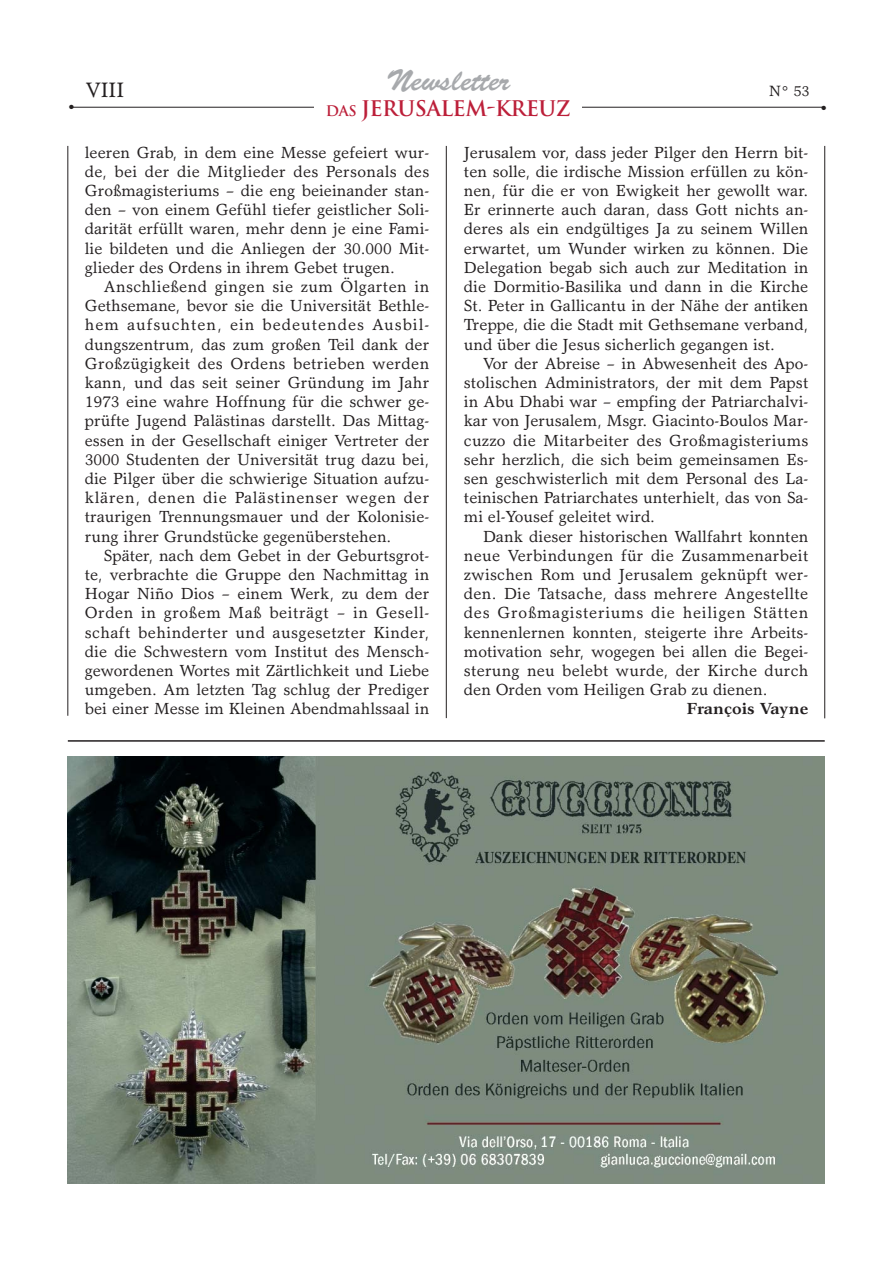
<style>
.page{position:relative;width:893px;height:1263px;background:#fff}
.page>*{position:absolute;margin:0;border:0;box-sizing:border-box;transform-origin:0 0}
.t1{font:30px "Brush Script";color:#a7a9ac}
.t2{font:700 21px "Trajan";letter-spacing:-.025em;color:#bc1f39}
.t3{font:21px "Garth Graphic";color:#231f20}
.t4{font:16.2px/19.2px "Garth Graphic";color:#231f20;text-align:justify}
.t5{font:700 16.2px "Garth Graphic";color:#231f20}
.t6{font:15px "Garth Graphic";color:#231f20}
.t7{font:6px "Zapf Dingbats";color:#231f20}
.s1{font-size:14.25px}
</style>
<div class="page">
<hr style="left:68px;top:146px;width:1px;height:570px;background:#231f20">
<hr style="left:824px;top:146px;width:1px;height:572px;background:#231f20">
<hr style="left:446px;top:146px;width:1px;height:572px;background:#231f20">
<hr style="left:68px;top:740px;width:757px;height:2px;background:#231f20">
<hr style="left:71px;top:107px;width:754px;height:1px;background:#231f20">
<div style="left:314px;top:100px;width:268px;height:26px;background:#fff"></div>
<img style="left:68px;top:757px;width:757px;height:426px">
<h1 class="t1" style="left:386px;top:72px;width:125px">Newsletter</h1>
<p class="t3" style="left:86px;top:82px;width:40px">VIII</p>
<p class="t6" style="left:769px;top:86px;width:42px">N° 53</p>
<p class="t2" style="left:326px;top:96px;width:246px"><span class="s1">Das</span> JERUSALEM-KREUZ</p>
<p class="t4" style="left:464px;top:144px;width:346px">Jerusalem vor, dass jeder Pilger den Herrn bit&shy;ten solle, die irdische Mission erfüllen zu kön&shy;nen, für die er von Ewigkeit her gewollt war.<br>Er erinnerte auch daran, dass Gott nichts an&shy;deres als ein endgültiges Ja zu seinem Willen erwartet, um Wunder wirken zu können. Die Delegation begab sich auch zur Meditation in die Dormitio-Basilika und dann in die Kirche St. Peter in Gallicantu in der Nähe der antiken Treppe, die die Stadt mit Gethsemane verband, und über die Jesus sicherlich gegangen ist.</p>
<p class="t4" style="left:464px;top:355px;width:346px;text-indent:19px">Vor der Abreise – in Abwesenheit des Apo&shy;stolischen Administrators, der mit dem Papst in Abu Dhabi war – empfing der Patriarchalvi&shy;kar von Jerusalem, Msgr. Giacinto-Boulos Mar&shy;cuzzo die Mitarbeiter des Großmagisteriums sehr herzlich, die sich beim gemeinsamen Es&shy;sen geschwisterlich mit dem Personal des La&shy;teinischen Patriarchates unterhielt, das von Sa&shy;mi el-Yousef geleitet wird.</p>
<p class="t4" style="left:464px;top:528px;width:346px;text-indent:19px">Dank dieser historischen Wallfahrt konnten neue Verbindungen für die Zusammenarbeit zwischen Rom und Jerusalem geknüpft wer&shy;den. Die Tatsache, dass mehrere Angestellte des Großmagisteriums die heiligen Stätten kennenlernen konnten, steigerte ihre Arbeits&shy;motivation sehr, wogegen bei allen die Begei&shy;sterung neu belebt wurde, der Kirche durch den Orden vom Heiligen Grab zu dienen.</p>
<p class="t5" style="left:687px;top:703px;width:123px">François Vayne</p>
<p class="t7" style="left:69px;top:104px;width:6px">●</p>
<p class="t7" style="left:821px;top:105px;width:6px">●</p>
<p class="t4" style="left:85px;top:144px;width:346px">leeren Grab, in dem eine Messe gefeiert wur&shy;de, bei der die Mitglieder des Personals des Großmagisteriums – die eng beieinander stan&shy;den – von einem Gefühl tiefer geistlicher Soli&shy;darität erfüllt waren, mehr denn je eine Fami&shy;lie bildeten und die Anliegen der 30.000 Mit&shy;glieder des Ordens in ihrem Gebet trugen.</p>
<p class="t4" style="left:85px;top:279px;width:346px;text-indent:19px">Anschließend gingen sie zum Ölgarten in Gethsemane, bevor sie die Universität Bethle&shy;hem aufsuchten, ein bedeutendes Ausbil&shy;dungszentrum, das zum großen Teil dank der Großzügigkeit des Ordens betrieben werden kann, und das seit seiner Gründung im Jahr 1973 eine wahre Hoffnung für die schwer ge&shy;prüfte Jugend Palästinas darstellt. Das Mittag&shy;essen in der Gesellschaft einiger Vertreter der 3000 Studenten der Universität trug dazu bei, die Pilger über die schwierige Situation aufzu&shy;klären, denen die Palästinenser wegen der traurigen Trennungsmauer und der Kolonisie&shy;rung ihrer Grundstücke gegenüberstehen.</p>
<p class="t4" style="left:85px;top:547px;width:346px;text-indent:19px">Später, nach dem Gebet in der Geburtsgrot&shy;te, verbrachte die Gruppe den Nachmittag in Hogar Niño Dios – einem Werk, zu dem der Orden in großem Maß beiträgt – in Gesell&shy;schaft behinderter und ausgesetzter Kinder, die die Schwestern vom Institut des Mensch&shy;gewordenen Wortes mit Zärtlichkeit und Liebe umgeben. Am letzten Tag schlug der Prediger bei einer Messe im Kleinen Abendmahlssaal in</p>
</div>
